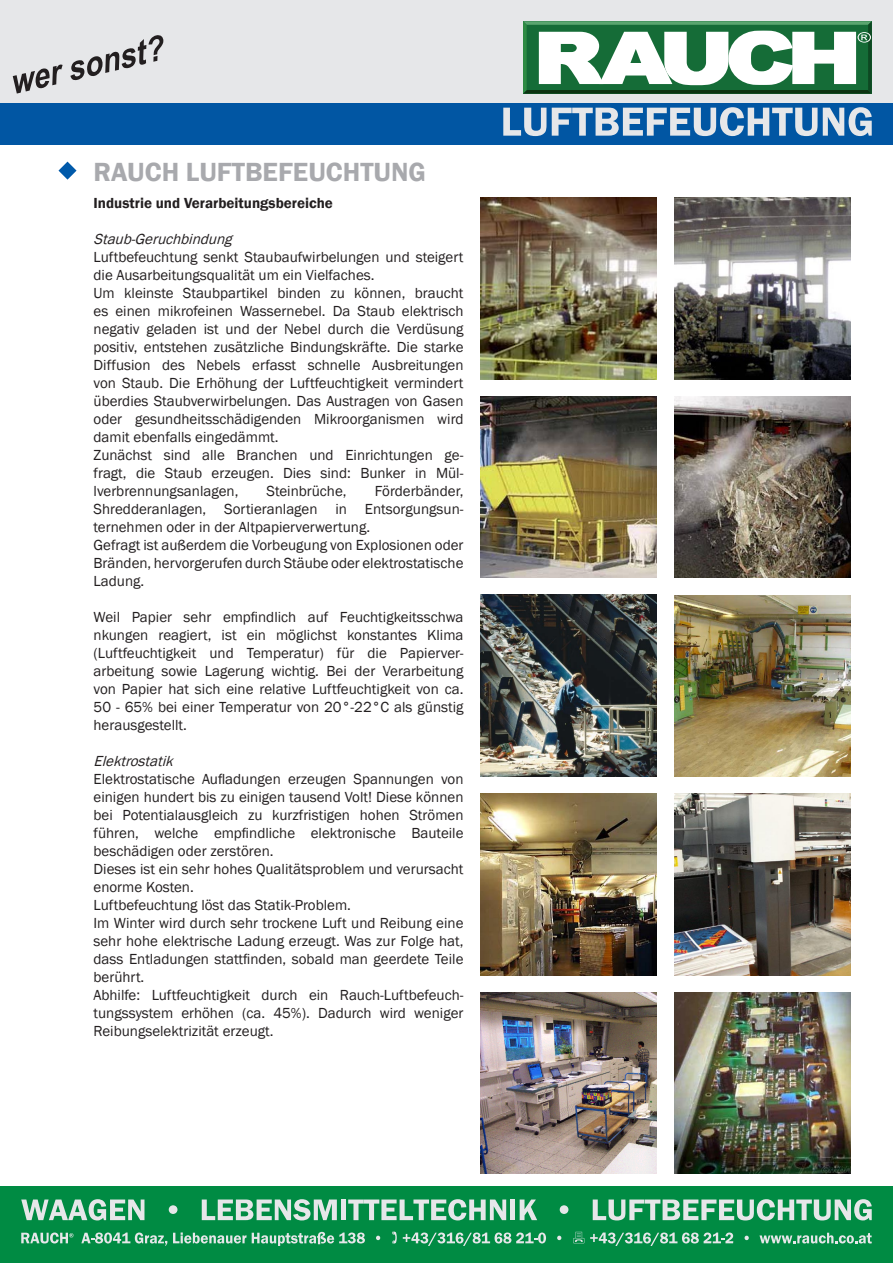
<style>
.page{position:relative;width:893px;height:1263px;background:#fff}
.page>*{position:absolute;margin:0;border:0;box-sizing:border-box;transform-origin:0 0}
.t1{font:600 27px "Franklin Gothic";color:#a8a9ad}
.t2{font:15px/18px "Franklin Gothic";color:#231f20;text-align:justify}
.t3{font:600 15px "Franklin Gothic";color:#231f20}
.t4{font:italic 15px "Franklin Gothic";color:#231f20}
</style>
<div class="page">
<div style="left:0;top:102px;width:893px;height:43px;background:#0156a3"></div>
<div style="left:0;top:0;width:893px;height:102px;background:#e6e7e9"></div>
<svg style="left:523px;top:21px;width:349px;height:73px;background:#87b196"></svg>
<div style="left:0;top:1186px;width:893px;height:77px;background:#008b43"></div>
<svg style="left:13px;top:64px;width:50px;height:30px"></svg>
<svg style="left:70px;top:35px;width:93px;height:45px"></svg>
<svg style="left:21px;top:1232px;width:52px;height:11px"></svg>
<svg style="left:81px;top:1232px;width:86px;height:14px"></svg>
<svg style="left:173px;top:1232px;width:73px;height:11px"></svg>
<svg style="left:252px;top:1232px;width:113px;height:14px"></svg>
<svg style="left:376px;top:1236px;width:4px;height:4px"></svg>
<svg style="left:392px;top:1231px;width:5px;height:12px"></svg>
<svg style="left:403px;top:1232px;width:143px;height:14px"></svg>
<svg style="left:557px;top:1236px;width:4px;height:4px"></svg>
<svg style="left:573px;top:1232px;width:11px;height:11px"></svg>
<svg style="left:590px;top:1232px;width:143px;height:14px"></svg>
<svg style="left:745px;top:1236px;width:4px;height:4px"></svg>
<svg style="left:759px;top:1233px;width:113px;height:10px"></svg>
<svg style="left:21px;top:1199px;width:123px;height:21px"></svg>
<svg style="left:169px;top:1205px;width:8px;height:9px"></svg>
<svg style="left:202px;top:1199px;width:135px;height:21px"></svg>
<div style="left:341px;top:1199px;width:5px;height:21px;background:#e6e7e9"></div>
<svg style="left:348px;top:1199px;width:158px;height:21px"></svg>
<div style="left:510px;top:1199px;width:5px;height:21px;background:#e6e7e9"></div>
<svg style="left:520px;top:1199px;width:17px;height:21px"></svg>
<svg style="left:560px;top:1205px;width:8px;height:9px"></svg>
<svg style="left:593px;top:1199px;width:279px;height:21px"></svg>
<svg style="left:503px;top:108px;width:43px;height:28px"></svg>
<svg style="left:552px;top:107px;width:265px;height:29px"></svg>
<svg style="left:823px;top:107px;width:49px;height:29px"></svg>
<svg style="left:58px;top:162px;width:19px;height:18px"></svg>
<img style="left:480px;top:198px;width:177px;height:181px">
<img style="left:674px;top:198px;width:176px;height:181px">
<img style="left:480px;top:396px;width:177px;height:182px">
<img style="left:674px;top:396px;width:176px;height:182px">
<img style="left:674px;top:595px;width:176px;height:181px">
<img style="left:480px;top:793px;width:177px;height:182px">
<img style="left:674px;top:793px;width:176px;height:182px">
<img style="left:480px;top:992px;width:177px;height:182px">
<img style="left:674px;top:992px;width:176px;height:182px">
<img style="left:480px;top:595px;width:177px;height:181px">
<p class="t1" style="left:94px;top:155px;width:334px">RAUCH LUFTBEFEUCHTUNG</p>
<p class="t3" style="left:94px;top:194px;width:241px">Industrie und Verarbeitungsbereiche</p>
<p class="t4" style="left:94px;top:230px;width:145px">Staub-Geruchbindung</p>
<p class="t2" style="left:94px;top:249px;width:371px">Luftbefeuchtung senkt Staubaufwirbelungen und steigert die Ausarbeitungsqualität um ein Vielfaches.</p>
<p class="t2" style="left:94px;top:285px;width:371px">Um kleinste Staubpartikel binden zu können, braucht es einen mikrofeinen Wassernebel. Da Staub elektrisch negativ geladen ist und der Nebel durch die Verdüsung positiv, entstehen zusätzliche Bindungskräfte. Die starke Diffusion des Nebels erfasst schnelle Ausbreitungen von Staub. Die Erhöhung der Luftfeuchtigkeit vermindert überdies Staubverwirbelungen. Das Austragen von Gasen oder gesundheitsschädigenden Mikroorganismen wird damit ebenfalls eingedämmt.</p>
<p class="t2" style="left:94px;top:447px;width:371px">Zunächst sind alle Branchen und Einrichtungen ge&shy;fragt, die Staub erzeugen. Dies sind: Bunker in Mül&shy;lverbrennungsanlagen,</p>
<p class="t2" style="left:94px;top:483px;width:371px;text-indent:281px">Förderbänder, Shredderanlagen, Sortieranlagen in Entsorgungsun&shy;ternehmen oder in der Altpapierverwertung.</p>
<p class="t2" style="left:94px;top:537px;width:371px">Gefragt ist außerdem die Vorbeugung von Explosionen oder Bränden, hervorgerufen durch Stäube oder elektrostatische Ladung.</p>
<p class="t2" style="left:94px;top:609px;width:371px">Weil Papier sehr empfindlich auf Feuchtigkeitsschwa nkungen reagiert, ist ein möglichst konstantes Klima (Luftfeuchtigkeit und Temperatur) für die Papierver&shy;arbeitung sowie Lagerung wichtig. Bei der Verarbeitung von Papier hat sich eine relative Luftfeuchtigkeit von ca.<br>50 - 65% bei einer Temperatur von 20°-22°C als günstig herausgestellt.</p>
<p class="t4" style="left:94px;top:752px;width:86px">Elektrostatik</p>
<p class="t2" style="left:94px;top:771px;width:371px">Elektrostatische Aufladungen erzeugen Spannungen von einigen hundert bis zu einigen tausend Volt! Diese können bei Potentialausgleich zu kurzfristigen hohen Strömen führen, welche empfindliche elektronische Bauteile beschädigen oder zerstören.</p>
<p class="t2" style="left:94px;top:861px;width:371px">Dieses ist ein sehr hohes Qualitätsproblem und verursacht enorme Kosten.</p>
<p class="t2" style="left:94px;top:897px;width:259px">Luftbefeuchtung löst das Statik-Problem.</p>
<p class="t2" style="left:94px;top:915px;width:371px">Im Winter wird durch sehr trockene Luft und Reibung eine sehr hohe elektrische Ladung erzeugt. Was zur Folge hat, dass Entladungen stattfinden, sobald man geerdete Teile berührt.</p>
<p class="t2" style="left:94px;top:987px;width:371px">Abhilfe: Luftfeuchtigkeit durch ein Rauch-Luftbefeuch&shy;tungssystem erhöhen (ca. 45%). Dadurch wird weniger Reibungselektrizität erzeugt.</p>
<p class="t2" style="left:267px;top:483px;width:82px">Steinbrüche,</p>
</div>
